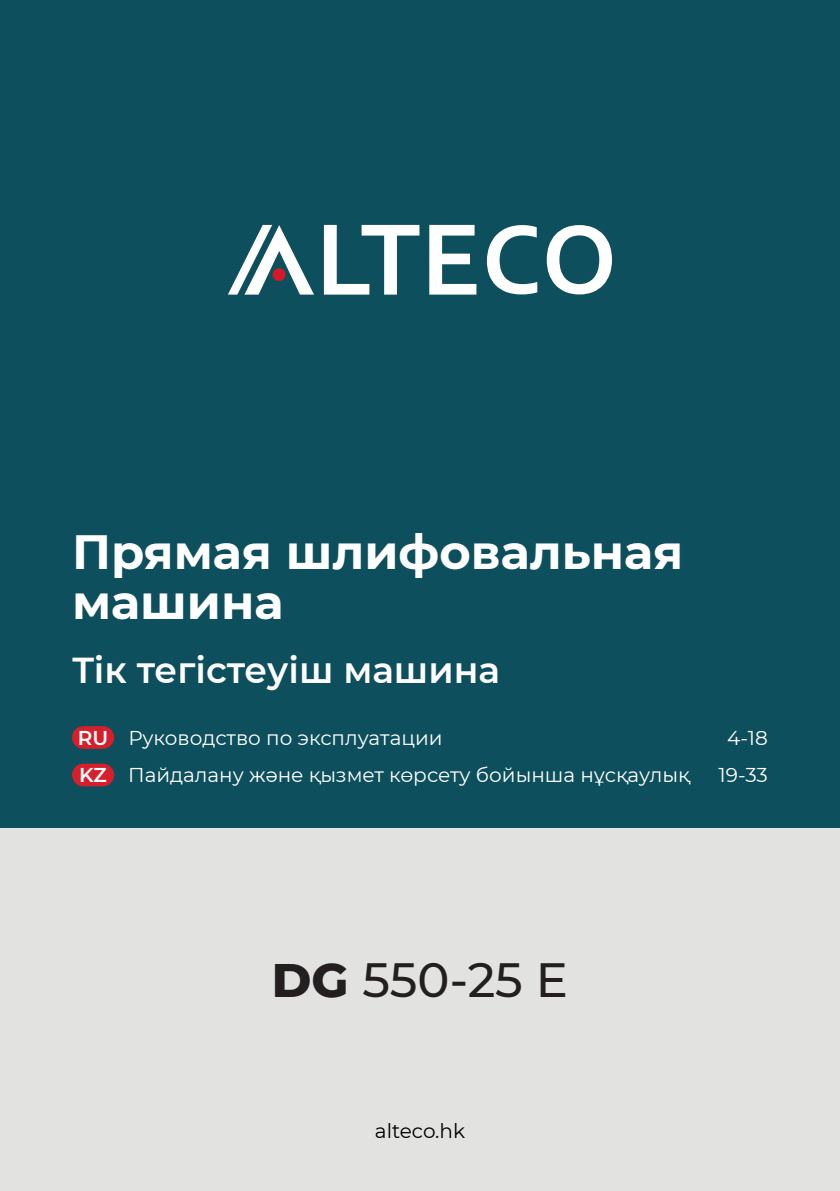
<style>
.page{position:relative;width:840px;height:1191px;background:#fff}
.page>*{position:absolute;margin:0;border:0;box-sizing:border-box;transform-origin:0 0}
.t1{font:700 48px/50px "Montserrat";color:#fff}
.t2{font:500 48px "Montserrat";color:#231f20}
.t3{font:600 36px "Montserrat";color:#fff}
.t4{font:20px "Montserrat";color:#fff}
.t5{font:20px "Montserrat";color:#000}
.s1{font-weight:600}
.s2{font-weight:800}
</style>
<div class="page">
<div style="left:0;top:0;width:839px;height:828px;background:#0d4f5c"></div>
<div style="left:0;top:828px;width:839px;height:363px;background:#e2e2e1"></div>
<svg style="left:228px;top:225px;width:383px;height:69px"></svg>
<div style="left:272px;top:268px;width:13px;height:13px;background:#d61827;border-radius:50%"></div>
<div style="left:72px;top:726px;width:42px;height:23px;background:#d61f2c;border-radius:11px"></div>
<div style="left:72px;top:763px;width:42px;height:23px;background:#d61f2c;border-radius:11px"></div>
<h1 class="t1" style="left:72px;top:525px;width:612px">Прямая шлифовальная машина</h1>
<h2 class="t3" style="left:72px;top:644px;width:429px">Тік тегістеуіш машина</h2>
<p class="t4" style="left:78px;top:723px;width:366px"><span class="s1">RU</span> Руководство по эксплуатации</p>
<p class="t4" style="left:726px;top:723px;width:42px">4-18</p>
<p class="t4" style="left:79px;top:761px;width:612px"><span class="s1">KZ</span> Пайдалану және қызмет көрсету бойынша нұсқаулық</p>
<p class="t4" style="left:718px;top:761px;width:51px">19-33</p>
<h1 class="t2" style="left:272px;top:946px;width:297px"><span class="s2">DG</span> 550-25 E</h1>
<p class="t5" style="left:374px;top:1117px;width:92px">alteco.hk</p>
</div>
